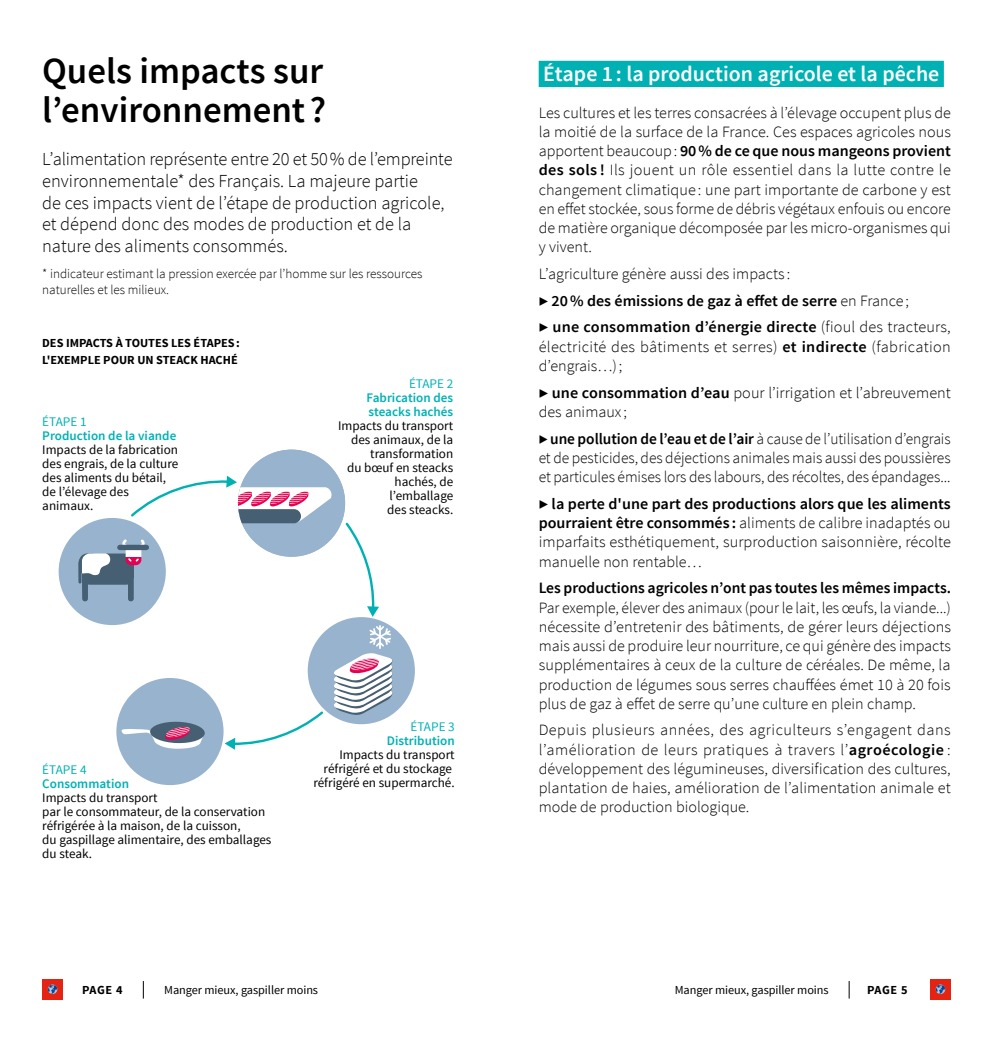
<style>
.page{position:relative;width:993px;height:1042px;background:#fff}
.page>*{position:absolute;margin:0;border:0;box-sizing:border-box;transform-origin:0 0}
.t1{font:600 36.75px/38.5px "Source Sans Pro";color:#000}
.t2{font:600 21.88px "Source Sans Pro";color:#fff}
.t3{font:300 18.38px/21.9px "Source Sans Pro";color:#000}
.t4{font:300 15.75px/19.2px "Source Sans Pro";color:#000;text-align:justify}
.t5{font:600 15.75px/26.8px "Source Sans Pro";color:#000}
.t6{font:300 15.75px/19.2px "Source Sans Pro";letter-spacing:.02em;color:#000}
.t7{font:13.12px/14px "Source Sans Pro";color:#000}
.t8{font:300 13.12px/15.8px "Source Sans Pro";color:#000}
.t9{font:600 13.12px/14px "Source Sans Pro";color:#00b1b3}
.t10{font:13.12px "Source Sans Pro";color:#00b1b3}
.t11{font:700 12.25px/16.6px "Source Sans Pro";color:#000}
.t12{font:12.25px "Source Sans Pro";letter-spacing:-.005em;color:#000}
.s1{font-weight:600}
.s2{font-weight:300}
</style>
<div class="page">
<svg style="left:143px;top:981px;width:1px;height:17px"></svg>
<div style="left:42px;top:979px;width:21px;height:21px;background:#e42313"></div>
<svg style="left:48px;top:984px;width:9px;height:10px"></svg>
<svg style="left:848px;top:981px;width:1px;height:17px"></svg>
<div style="left:929px;top:979px;width:21px;height:21px;background:#e42313"></div>
<svg style="left:935px;top:984px;width:9px;height:10px"></svg>
<div style="left:238px;top:450px;width:107px;height:107px;background:#97b3cd;border-radius:50%"></div>
<div style="left:59px;top:518px;width:107px;height:107px;background:#97b3cd;border-radius:50%"></div>
<div style="left:117px;top:545px;width:32px;height:5px;background:#465f72;border-radius:3px"></div>
<svg style="left:78px;top:539px;width:67px;height:62px"></svg>
<div style="left:307px;top:617px;width:108px;height:107px;background:#97b3cd;border-radius:50%"></div>
<div style="left:116px;top:678px;width:107px;height:107px;background:#97b3cd;border-radius:50%"></div>
<svg style="left:129px;top:476px;width:203px;height:47px"></svg>
<svg style="left:224px;top:624px;width:170px;height:126px"></svg>
<svg style="left:345px;top:522px;width:34px;height:95px"></svg>
<svg style="left:150px;top:721px;width:55px;height:22px"></svg>
<svg style="left:121px;top:724px;width:83px;height:25px"></svg>
<div style="left:538px;top:61px;width:405px;height:26px;background:#00b1b3"></div>
<h1 class="t1" style="left:42px;top:53px;width:285px">Quels impacts sur l’environnement ?</h1>
<p class="t3" style="left:42px;top:148px;width:412px">L’alimentation représente entre 20 et 50% de l’empreinte environnementale* des Français. La majeure partie<br>de ces impacts vient de l’étape de production agricole, et dépend donc des modes de production et de la nature des aliments consommés.</p>
<p class="t8" style="left:42px;top:266px;width:381px">* indicateur estimant la pression exercée par l’homme sur les ressources naturelles et les milieux.</p>
<p class="t11" style="left:42px;top:335px;width:199px">DES IMPACTS À TOUTES LES ÉTAPES:<br>L'EXEMPLE POUR UN STEACK HACHÉ</p>
<p class="t10" style="left:42px;top:413px;width:46px">ÉTAPE 1</p>
<p class="t9" style="left:42px;top:429px;width:135px">Production de la viande</p>
<p class="t7" style="left:42px;top:442px;width:137px">Impacts de la fabrication des engrais, de la culture des aliments du bétail, de l’élevage des animaux.</p>
<p class="t10" style="left:409px;top:375px;width:46px">ÉTAPE 2</p>
<p class="t9" style="left:366px;top:391px;width:88px">Fabrication des steacks hachés</p>
<p class="t7" style="left:338px;top:419px;width:117px;text-align:right">Impacts du transport des animaux, de la transformation<br>du bœuf en steacks hachés, de l’emballage<br>des steacks.</p>
<p class="t10" style="left:42px;top:762px;width:46px">ÉTAPE 4</p>
<p class="t9" style="left:42px;top:777px;width:88px">Consommation</p>
<p class="t7" style="left:42px;top:791px;width:230px">Impacts du transport<br>par le consommateur, de la conservation réfrigérée à la maison, de la cuisson,<br>du gaspillage alimentaire, des emballages du steak.</p>
<p class="t10" style="left:410px;top:718px;width:46px">ÉTAPE 3</p>
<p class="t9" style="left:387px;top:733px;width:69px">Distribution</p>
<p class="t7" style="left:313px;top:747px;width:143px;text-align:right">Impacts du transport réfrigéré et du stockage réfrigéré en supermarché.</p>
<h2 class="t2" style="left:543px;top:60px;width:397px">Étape 1: la production agricole et la pêche</h2>
<p class="t4" style="left:538px;top:103px;width:413px">Les cultures et les terres consacrées à l’élevage occupent plus de la moitié de la surface de la France. Ces espaces agricoles nous apportent beaucoup: <span class="s1">90% de ce que nous mangeons provient des sols !</span> Ils jouent un rôle essentiel dans la lutte contre le changement climatique : une part importante de carbone y est en effet stockée, sous forme de débris végétaux enfouis ou encore de matière organique décomposée par les micro-organismes qui y vivent.</p>
<p class="t5" style="left:538px;top:261px;width:413px"><span class="s2">L’agriculture génère aussi des impacts :<br></span>▶ 20% des émissions de gaz à effet de serre <span class="s2">en France ;<br></span>▶ une consommation d’énergie directe <span class="s2">(fioul des tracteurs,</span></p>
<p class="t6" style="left:538px;top:337px;width:413px">électricité des bâtiments et serres) <span class="s1">et indirecte</span> (fabrication d’engrais…);</p>
<p class="t4" style="left:538px;top:383px;width:413px"><span class="s1">▶ une consommation d’eau</span> pour l’irrigation et l’abreuvement des animaux ;</p>
<p class="t4" style="left:538px;top:429px;width:413px"><span class="s1">▶ une pollution de l’eau et de l’air</span> à cause de l’utilisation d’engrais et de pesticides, des déjections animales mais aussi des poussières et particules émises lors des labours, des récoltes, des épandages...</p>
<p class="t4" style="left:538px;top:494px;width:414px"><span class="s1">▶ la perte d'une part des productions alors que les aliments pourraient être consommés :</span> aliments de calibre inadaptés ou imparfaits esthétiquement, surproduction saisonnière, récolte manuelle non rentable…</p>
<p class="t5" style="left:538px;top:575px;width:413px">Les productions agricoles n’ont pas toutes les mêmes impacts.</p>
<p class="t4" style="left:538px;top:598px;width:414px">Par exemple, élever des animaux (pour le lait, les œufs, la viande...) nécessite d’entretenir des bâtiments, de gérer leurs déjections mais aussi de produire leur nourriture, ce qui génère des impacts supplémentaires à ceux de la culture de céréales. De même, la production de légumes sous serres chauffées émet 10 à 20 fois plus de gaz à effet de serre qu’une culture en plein champ.</p>
<p class="t4" style="left:538px;top:721px;width:413px">Depuis plusieurs années, des agriculteurs s’engagent dans l’amélioration de leurs pratiques à travers l’<span class="s1">agroécologie</span> : développement des légumineuses, diversification des cultures, plantation de haies, amélioration de l’alimentation animale et mode de production biologique.</p>
<p class="t11" style="left:82px;top:981px;width:42px">PAGE 4</p>
<p class="t12" style="left:164px;top:982px;width:155px">Manger mieux, gaspiller moins</p>
<p class="t12" style="left:674px;top:982px;width:155px">Manger mieux, gaspiller moins</p>
<p class="t11" style="left:866px;top:981px;width:42px">PAGE 5</p>
</div>
